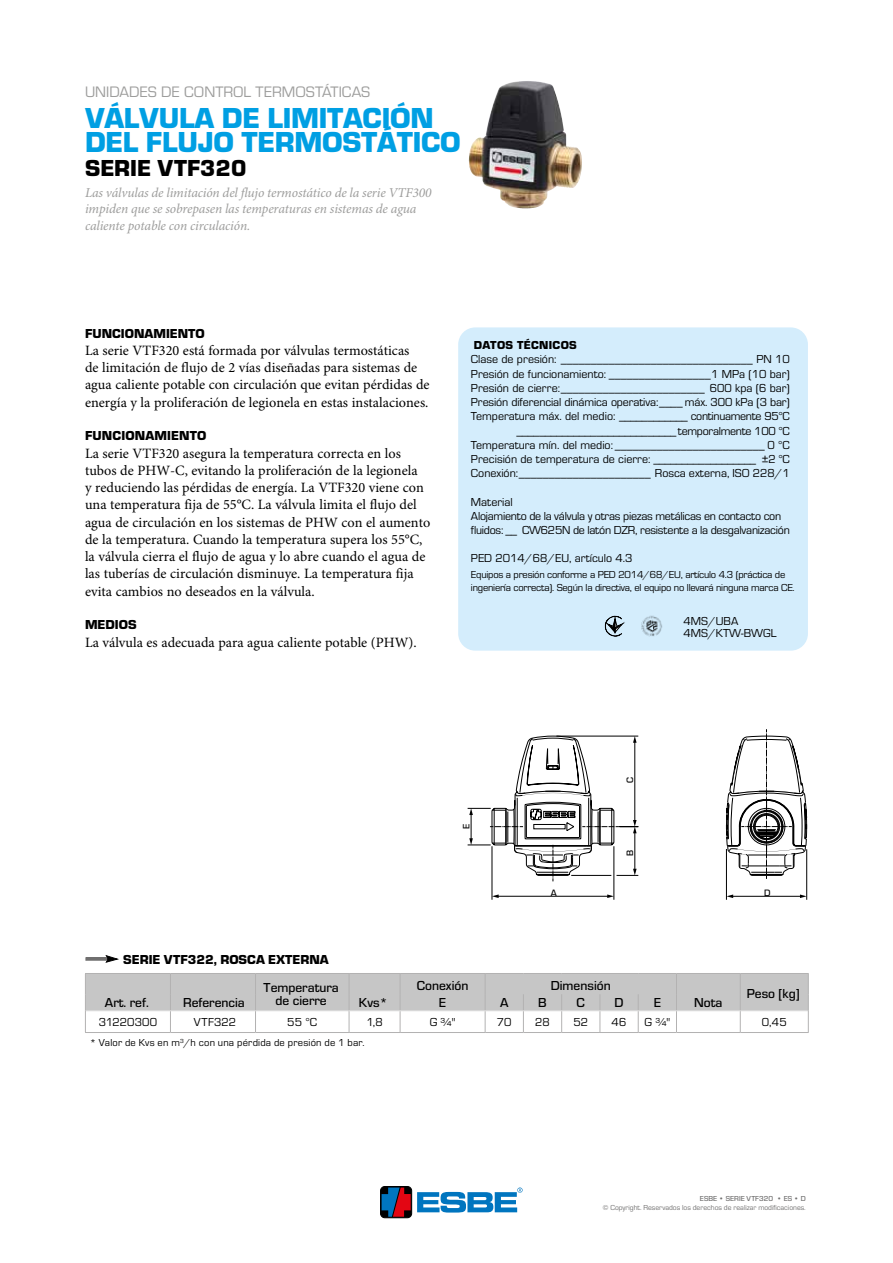
<style>
.page{position:relative;width:893px;height:1263px;background:#fff}
.page>*{position:absolute;margin:0;border:0;box-sizing:border-box;transform-origin:0 0}
.t1{font:700 30px/24px "ESBE Eurostile";letter-spacing:-.01em;color:#009fe3}
.t2{font:700 24px "ESBE Eurostile";color:#000}
.t3{font:15.75px "ESBE Eurostile";color:#9d9d9c}
.t4{font:14.25px/17.2px "Minion Pro";color:#000}
.t5{font:italic 13.5px/16.5px "Minion Pro";letter-spacing:-.01em;color:#9d9d9c}
.t6{font:500 13.5px/13.5px "ESBE Eurostile";color:#000;text-align:center}
.t7{font:700 13.5px "ESBE Eurostile";color:#000}
.t8{font:12px/14.2px "ESBE Eurostile";color:#000;text-align:right}
.t9{font:12px/14.2px "ESBE Eurostile";letter-spacing:-.02em;color:#000}
.t10{font:700 12px "ESBE Eurostile";letter-spacing:.025em;color:#000}
.t11{font:10.5px/12.6px "ESBE Eurostile";letter-spacing:-.02em;color:#000}
.t12{font:10.5px "ESBE Eurostile";letter-spacing:.02em;color:#000}
.t13{font:500 9.6px "ESBE Eurostile";color:#000}
.t14{font:7.5px "ESBE Eurostile";color:#706f6f}
.t15{font:500 7.5px "ESBE Eurostile";color:#706f6f}
</style>
<div class="page">
<img style="left:492px;top:81px;width:36px;height:26px">
<svg style="left:726px;top:729px;width:81px;height:150px"></svg>
<hr style="left:806px;top:849px;width:1px;height:51px;background:#000">
<hr style="left:726px;top:849px;width:1px;height:51px;background:#000">
<hr style="left:614px;top:846px;width:1px;height:54px;background:#000">
<hr style="left:492px;top:846px;width:1px;height:54px;background:#000">
<hr style="left:497px;top:896px;width:111px;height:1px;background:#000">
<svg style="left:492px;top:894px;width:7px;height:4px"></svg>
<svg style="left:607px;top:894px;width:7px;height:4px"></svg>
<hr style="left:732px;top:896px;width:69px;height:1px;background:#000">
<svg style="left:726px;top:894px;width:7px;height:4px"></svg>
<svg style="left:800px;top:894px;width:7px;height:4px"></svg>
<svg style="left:468px;top:735px;width:170px;height:146px"></svg>
<div style="left:86px;top:958px;width:21px;height:2px;border:1px solid #706f6f"></div>
<svg style="left:105px;top:955px;width:14px;height:8px"></svg>
<div style="left:458px;top:327px;width:350px;height:324px;background:#d4edfc;border-radius:17px"></div>
<hr style="left:85px;top:1032px;width:85px;height:1px;background:#b3b2b2">
<hr style="left:170px;top:1032px;width:85px;height:1px;background:#b3b2b2">
<hr style="left:255px;top:1032px;width:94px;height:1px;background:#b3b2b2">
<hr style="left:349px;top:1032px;width:51px;height:1px;background:#b3b2b2">
<hr style="left:400px;top:1032px;width:85px;height:1px;background:#b3b2b2">
<hr style="left:485px;top:1032px;width:38px;height:1px;background:#b3b2b2">
<hr style="left:523px;top:1032px;width:39px;height:1px;background:#b3b2b2">
<hr style="left:562px;top:1032px;width:38px;height:1px;background:#b3b2b2">
<hr style="left:600px;top:1032px;width:38px;height:1px;background:#b3b2b2">
<hr style="left:638px;top:1032px;width:38px;height:1px;background:#b3b2b2">
<hr style="left:676px;top:1032px;width:64px;height:1px;background:#b3b2b2">
<hr style="left:740px;top:1032px;width:69px;height:1px;background:#b3b2b2">
<svg style="left:85px;top:973px;width:724px;height:59px"></svg>
<hr style="left:86px;top:1010px;width:84px;height:1px;background:#dadada">
<hr style="left:170px;top:1010px;width:85px;height:1px;background:#dadada">
<hr style="left:349px;top:1010px;width:51px;height:1px;background:#dadada">
<hr style="left:400px;top:1010px;width:85px;height:1px;background:#dadada">
<hr style="left:485px;top:1010px;width:38px;height:1px;background:#dadada">
<hr style="left:523px;top:1010px;width:39px;height:1px;background:#dadada">
<hr style="left:562px;top:1010px;width:38px;height:1px;background:#dadada">
<hr style="left:600px;top:1010px;width:38px;height:1px;background:#dadada">
<hr style="left:638px;top:1010px;width:38px;height:1px;background:#dadada">
<hr style="left:676px;top:1010px;width:64px;height:1px;background:#dadada">
<svg style="left:605px;top:616px;width:17px;height:21px"></svg>
<img style="left:641px;top:616px;width:21px;height:21px">
<div style="left:380px;top:1186px;width:32px;height:32px;border:1px solid #000;border-radius:4px"></div>
<svg style="left:382px;top:1187px;width:29px;height:30px"></svg>
<svg style="left:417px;top:1187px;width:106px;height:25px"></svg>
<p class="t3" style="left:85px;top:83px;width:287px">UNIDADES DE CONTROL TERMOSTÁTICAS</p>
<h1 class="t1" style="left:85px;top:107px;width:377px">VÁLVULA DE LIMITACIÓN<br>DEL FLUJO TERMOSTÁTICO</h1>
<h2 class="t2" style="left:85px;top:155px;width:163px">SERIE VTF320</h2>
<p class="t5" style="left:85px;top:185px;width:348px">Las válvulas de limitación del flujo termostático de la serie VTF300 impiden que se sobrepasen las temperaturas en sistemas de agua caliente potable con circulación.</p>
<p class="t7" style="left:85px;top:326px;width:121px">FUNCIONAMIENTO</p>
<p class="t4" style="left:85px;top:342px;width:346px">La serie VTF320 está formada por válvulas termostáticas<br>de limitación de flujo de 2 vías diseñadas para sistemas de agua caliente potable con circulación que evitan pérdidas de energía y la proliferación de legionela en estas instalaciones.</p>
<p class="t7" style="left:85px;top:428px;width:123px">FUNCIONAMIENTO</p>
<p class="t4" style="left:85px;top:445px;width:347px">La serie VTF320 asegura la temperatura correcta en los tubos de PHW-C, evitando la proliferación de la legionela<br>y reduciendo las pérdidas de energía. La VTF320 viene con una temperatura fija de 55°C. La válvula limita el flujo del agua de circulación en los sistemas de PHW con el aumento de la temperatura. Cuando la temperatura supera los 55°C, la válvula cierra el flujo de agua y lo abre cuando el agua de las tuberías de circulación disminuye. La temperatura fija evita cambios no deseados en la válvula.</p>
<p class="t7" style="left:85px;top:617px;width:53px">MEDIOS</p>
<p class="t4" style="left:85px;top:634px;width:333px">La válvula es adecuada para agua caliente potable (PHW).</p>
<p class="t10" style="left:474px;top:339px;width:104px">DATOS TÉCNICOS</p>
<p class="t8" style="left:471px;top:353px;width:320px">Clase de presión: ________________________________ PN 10<br>Presión de funcionamiento: _________________1 MPa (10 bar)<br>Presión de cierre:________________________ 600 kpa (6 bar)<br>Presión diferencial dinámica operativa:____ máx. 300 kPa (3 bar)<br>Temperatura máx. del medio: ____________ continuamente 95°C ____________________________temporalmente 100 °C Temperatura mín. del medio: _________________________ 0 °C Precisión de temperatura de cierre: __________________ ±2 °C Conexión:______________________ Rosca externa, ISO 228/1</p>
<p class="t9" style="left:471px;top:495px;width:320px">Material<br>Alojamiento de la válvula y otras piezas metálicas en contacto con fluidos: __ CW625N de latón DZR, resistente a la desgalvanización</p>
<p class="t8" style="left:471px;top:551px;width:163px">PED 2014/68/EU, artículo 4.3</p>
<p class="t11" style="left:471px;top:569px;width:325px">Equipos a presión conforme a PED 2014/68/EU, artículo 4.3 (práctica de ingeniería correcta). Según la directiva, el equipo no llevará ninguna marca CE.</p>
<p class="t8" style="left:684px;top:615px;width:95px;line-height:12px;text-align:left">4MS/UBA<br>4MS/KTW-BWGL</p>
<p class="t13" style="left:461px;top:829px;width:7px;rotate:-90deg">E</p>
<p class="t13" style="left:625px;top:783px;width:7px;rotate:-90deg">C</p>
<p class="t13" style="left:625px;top:856px;width:8px;rotate:-90deg">B</p>
<p class="t13" style="left:551px;top:887px;width:7px">A</p>
<p class="t13" style="left:764px;top:887px;width:8px">D</p>
<p class="t7" style="left:123px;top:952px;width:207px">SERIE VTF322, ROSCA EXTERNA</p>
<p class="t6" style="left:264px;top:980px;width:77px">Temperatura de cierre</p>
<p class="t6" style="left:417px;top:979px;width:53px">Conexión</p>
<p class="t6" style="left:551px;top:979px;width:61px">Dimensión</p>
<p class="t6" style="left:747px;top:987px;width:54px">Peso [kg]</p>
<p class="t6" style="left:105px;top:995px;width:45px">Art. ref.</p>
<p class="t6" style="left:183px;top:995px;width:63px">Referencia</p>
<p class="t6" style="left:359px;top:995px;width:31px">Kvs*</p>
<p class="t6" style="left:439px;top:995px;width:9px">E</p>
<p class="t6" style="left:500px;top:995px;width:10px">A</p>
<p class="t6" style="left:538px;top:995px;width:10px">B</p>
<p class="t6" style="left:577px;top:995px;width:10px">C</p>
<p class="t6" style="left:615px;top:995px;width:11px">D</p>
<p class="t6" style="left:654px;top:995px;width:9px">E</p>
<p class="t6" style="left:694px;top:995px;width:30px">Nota</p>
<p class="t8" style="left:99px;top:1015px;width:60px">31220300</p>
<p class="t8" style="left:194px;top:1015px;width:44px">VTF322</p>
<p class="t8" style="left:287px;top:1015px;width:31px">55 °C</p>
<p class="t8" style="left:366px;top:1015px;width:18px">1,8</p>
<p class="t8" style="left:430px;top:1015px;width:27px">G ¾"</p>
<p class="t8" style="left:497px;top:1015px;width:16px">70</p>
<p class="t8" style="left:535px;top:1015px;width:16px">28</p>
<p class="t8" style="left:573px;top:1015px;width:16px">52</p>
<p class="t8" style="left:612px;top:1015px;width:16px">46</p>
<p class="t8" style="left:644px;top:1015px;width:27px">G ¾"</p>
<p class="t8" style="left:762px;top:1015px;width:26px">0,45</p>
<p class="t12" style="left:90px;top:1037px;width:276px">* Valor de Kvs en m<sup>3</sup>/h con una pérdida de presión de 1 bar.</p>
<p class="t15" style="left:700px;top:1194px;width:107px">ESBE • SERIE VTF320 • ES • D</p>
<p class="t14" style="left:603px;top:1203px;width:204px">© Copyright. Reservados los derechos de realizar modificaciones.</p>
</div>
